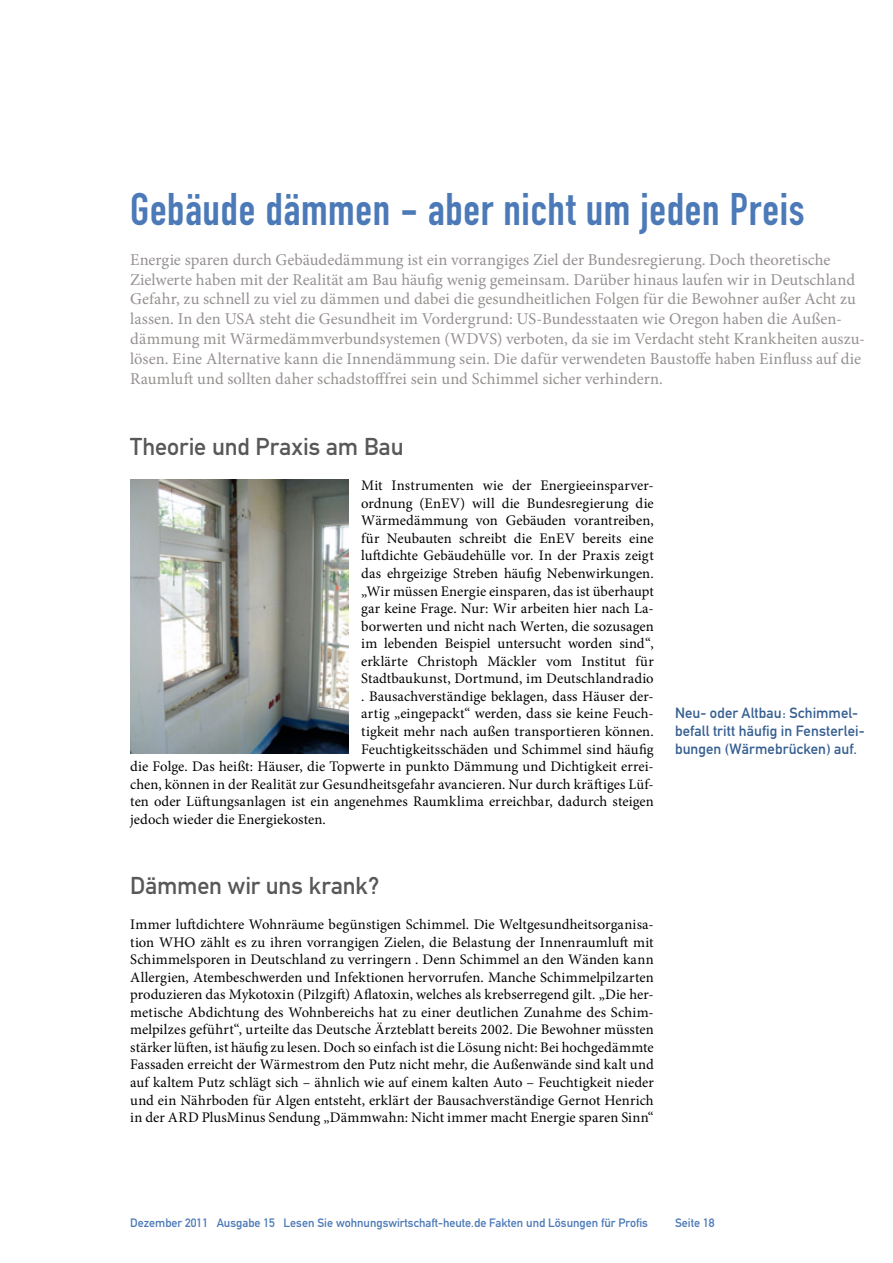
<style>
.page{position:relative;width:893px;height:1263px;background:#fff}
.page>*{position:absolute;margin:0;border:0;box-sizing:border-box;transform-origin:0 0}
.Überschrift_Groß{font:45px "DIN Engschrift";letter-spacing:.015em;color:#4c79b7}
.Überschrift_Grau{font:24px "DIN Mittelschrift";letter-spacing:-.005em;color:#595858}
.Anlesetext{font:16.5px/19.8px "Minion Pro";color:#969190}
.Fließtext_erste_Zeil{font:14.7px/17.5px "Minion Pro";letter-spacing:.005em;color:#000;text-align:justify}
.Bildunterschrift{font:14.7px/17.5px "DIN Mittelschrift";letter-spacing:.005em;color:#365f91}
.t1{font:12px "DIN Mittelschrift";color:#4c79b7}
</style>
<div class="page">
<img style="left:130px;top:479px;width:218px;height:274px">
<p class="Überschrift_Groß" style="left:130px;top:183px;width:676px">Gebäude dämmen - aber nicht um jeden Preis</p>
<p class="Anlesetext" style="left:130px;top:250px;width:736px">Energie sparen durch Gebäudedämmung ist ein vorrangiges Ziel der Bundesregierung. Doch theoretische Zielwerte haben mit der Realität am Bau häufig wenig gemeinsam. Darüber hinaus laufen wir in Deutschland Gefahr, zu schnell zu viel zu dämmen und dabei die gesundheitlichen Folgen für die Bewohner außer Acht zu lassen. In den USA steht die Gesundheit im Vordergrund: US-Bundesstaaten wie Oregon haben die Außen&shy;dämmung mit Wärmedämmverbundsystemen (WDVS) verboten, da sie im Verdacht steht Krankheiten auszu&shy;lösen. Eine Alternative kann die Innendämmung sein. Die dafür verwendeten Baustoffe haben Einfluss auf die Raumluft und sollten daher schadstofffrei sein und Schimmel sicher verhindern.</p>
<p class="Überschrift_Grau" style="left:130px;top:433px;width:275px">Theorie und Praxis am Bau</p>
<p class="Fließtext_erste_Zeil" style="left:361px;top:477px;width:294px">Mit Instrumenten wie der Energieeinsparver-</p>
<p class="Fließtext_erste_Zeil" style="left:361px;top:494px;width:294px">ordnung (EnEV) will die Bundesregierung die</p>
<p class="Fließtext_erste_Zeil" style="left:361px;top:512px;width:294px">Wärmedämmung von Gebäuden vorantreiben,</p>
<p class="Fließtext_erste_Zeil" style="left:361px;top:529px;width:294px">für Neubauten schreibt die EnEV bereits eine</p>
<p class="Fließtext_erste_Zeil" style="left:361px;top:547px;width:294px">luftdichte Gebäudehülle vor. In der Praxis zeigt</p>
<p class="Fließtext_erste_Zeil" style="left:361px;top:565px;width:294px">das ehrgeizige Streben häufig Nebenwirkungen.</p>
<p class="Fließtext_erste_Zeil" style="left:361px;top:582px;width:294px">„Wir müssen Energie einsparen, das ist überhaupt</p>
<p class="Fließtext_erste_Zeil" style="left:361px;top:600px;width:294px">gar keine Frage. Nur: Wir arbeiten hier nach La-</p>
<p class="Fließtext_erste_Zeil" style="left:361px;top:617px;width:294px">borwerten und nicht nach Werten, die sozusagen</p>
<p class="Fließtext_erste_Zeil" style="left:361px;top:635px;width:294px">im lebenden Beispiel untersucht worden sind“,</p>
<p class="Fließtext_erste_Zeil" style="left:361px;top:652px;width:294px">erklärte Christoph Mäckler vom Institut für</p>
<p class="Fließtext_erste_Zeil" style="left:361px;top:670px;width:294px">Stadtbaukunst, Dortmund, im Deutschlandradio</p>
<p class="Fließtext_erste_Zeil" style="left:361px;top:687px;width:294px">. Bausachverständige beklagen, dass Häuser der-</p>
<p class="Fließtext_erste_Zeil" style="left:361px;top:705px;width:294px">artig „eingepackt“ werden, dass sie keine Feuch-</p>
<p class="Fließtext_erste_Zeil" style="left:361px;top:723px;width:294px">tigkeit mehr nach außen transportieren können.</p>
<p class="Fließtext_erste_Zeil" style="left:361px;top:740px;width:294px">Feuchtigkeitsschäden und Schimmel sind häufig</p>
<p class="Fließtext_erste_Zeil" style="left:130px;top:758px;width:525px">die Folge. Das heißt: Häuser, die Topwerte in punkto Dämmung und Dichtigkeit errei-</p>
<p class="Fließtext_erste_Zeil" style="left:130px;top:775px;width:525px">chen, können in der Realität zur Gesundheitsgefahr avancieren. Nur durch kräftiges Lüf-</p>
<p class="Fließtext_erste_Zeil" style="left:130px;top:793px;width:525px">ten oder Lüftungsanlagen ist ein angenehmes Raumklima erreichbar, dadurch steigen</p>
<p class="Fließtext_erste_Zeil" style="left:130px;top:810px;width:197px">jedoch wieder die Energiekosten.</p>
<p class="Überschrift_Grau" style="left:130px;top:871px;width:251px">Dämmen wir uns krank?</p>
<p class="Fließtext_erste_Zeil" style="left:130px;top:916px;width:525px">Immer luftdichtere Wohnräume begünstigen Schimmel. Die Weltgesundheitsorganisa&shy;tion WHO zählt es zu ihren vorrangigen Zielen, die Belastung der Innenraumluft mit Schimmelsporen in Deutschland zu verringern . Denn Schimmel an den Wänden kann Allergien, Atembeschwerden und Infektionen hervorrufen. Manche Schimmelpilzarten produzieren das Mykotoxin (Pilzgift) Aflatoxin, welches als krebserregend gilt. „Die her&shy;metische Abdichtung des Wohnbereichs hat zu einer deutlichen Zunahme des Schim&shy;melpilzes geführt“, urteilte das Deutsche Ärzteblatt bereits 2002. Die Bewohner müssten stärker lüften, ist häufig zu lesen. Doch so einfach ist die Lösung nicht: Bei hochgedämmte Fassaden erreicht der Wärmestrom den Putz nicht mehr, die Außenwände sind kalt und auf kaltem Putz schlägt sich – ähnlich wie auf einem kalten Auto – Feuchtigkeit nieder und ein Nährboden für Algen entsteht, erklärt der Bausachverständige Gernot Henrich in der ARD PlusMinus Sendung „Dämmwahn: Nicht immer macht Energie sparen Sinn“</p>
<p class="Bildunterschrift" style="left:675px;top:705px;width:191px">Neu- oder Altbau: Schimmel&shy;befall tritt häufig in Fensterlei&shy;bungen (Wärmebrücken) auf.</p>
<p class="t1" style="left:130px;top:1216px;width:519px">Dezember 2011 Ausgabe 15 Lesen Sie wohnungswirtschaft-heute.de Fakten und Lösungen für Profis</p>
<p class="t1" style="left:675px;top:1216px;width:41px">Seite 18</p>
</div>
